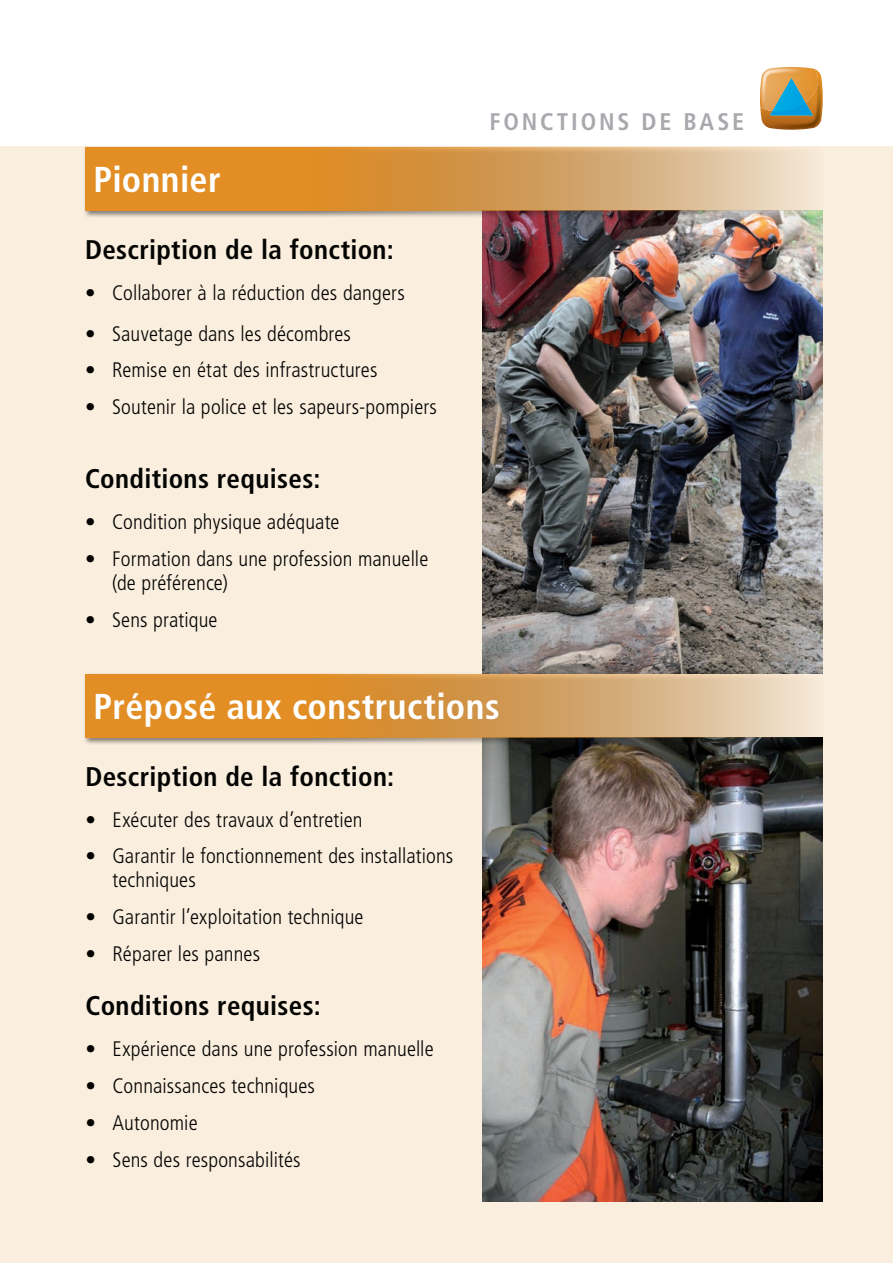
<style>
.page{position:relative;width:893px;height:1263px;background:#fff}
.page>*{position:absolute;margin:0;border:0;box-sizing:border-box;transform-origin:0 0}
.Untertitel{font:700 condensed 36px "Frutiger LT Std";letter-spacing:.01em;color:#fff}
.Untertitel-2{font:700 condensed 27px "Frutiger LT Std";letter-spacing:.015em;color:#040503}
.Rubriktitel{font:700 condensed 24px "Frutiger LT Std";letter-spacing:.12em;color:#a8a9ad}
.Untertitel-3{font:300 condensed 21px/24px "Frutiger LT Std";letter-spacing:.005em;color:#040503}
</style>
<div class="page">
<div style="left:0;top:147px;width:893px;height:1116px;background:#faeede"></div>
<img style="left:760px;top:111px;width:60px;height:19px">
<svg style="left:770px;top:111px;width:43px;height:4px"></svg>
<img style="left:760px;top:67px;width:60px;height:44px">
<img style="left:772px;top:78px;width:33px;height:33px">
<img style="left:483px;top:218px;width:340px;height:454px">
<div style="left:83px;top:145px;width:742px;height:73px;background:#231f20;opacity:.55"></div>
<svg style="left:85px;top:147px;width:738px;height:63px;background:#dca258"></svg>
<img style="left:483px;top:745px;width:340px;height:456px">
<div style="left:83px;top:672px;width:742px;height:73px;background:#231f20;opacity:.55"></div>
<svg style="left:85px;top:674px;width:738px;height:64px;background:#dba158"></svg>
<p class="Untertitel" style="left:94px;top:158px;width:129px">Pionnier</p>
<p class="Untertitel-2" style="left:85px;top:233px;width:310px">Description de la fonction:</p>
<p class="Untertitel-3" style="left:85px;top:281px;width:321px">• Collaborer à la réduction des dangers</p>
<p class="Untertitel-3" style="left:85px;top:322px;width:267px">• Sauvetage dans les décombres</p>
<p class="Untertitel-3" style="left:85px;top:358px;width:294px">• Remise en état des infrastructures</p>
<p class="Untertitel-3" style="left:85px;top:395px;width:353px">• Soutenir la police et les sapeurs-pompiers</p>
<p class="Untertitel-2" style="left:85px;top:463px;width:237px">Conditions requises:</p>
<p class="Untertitel-3" style="left:85px;top:510px;width:256px">• Condition physique adéquate</p>
<p class="Untertitel-3" style="left:112px;top:547px;width:318px;text-indent:-27px">• Formation dans une profession manuelle (de préférence)</p>
<p class="Untertitel-3" style="left:85px;top:608px;width:134px">• Sens pratique</p>
<p class="Rubriktitel" style="left:489px;top:107px;width:256px">FONCTIONS DE BASE</p>
<p class="Untertitel" style="left:94px;top:685px;width:408px">Préposé aux constructions</p>
<p class="Untertitel-2" style="left:85px;top:760px;width:310px">Description de la fonction:</p>
<p class="Untertitel-3" style="left:85px;top:808px;width:279px">• Exécuter des travaux d’entretien</p>
<p class="Untertitel-3" style="left:112px;top:844px;width:342px;text-indent:-27px">• Garantir le fonctionnement des installations techniques</p>
<p class="Untertitel-3" style="left:85px;top:905px;width:280px">• Garantir l’exploitation technique</p>
<p class="Untertitel-3" style="left:85px;top:942px;width:176px">• Réparer les pannes</p>
<p class="Untertitel-2" style="left:85px;top:990px;width:237px">Conditions requises:</p>
<p class="Untertitel-3" style="left:85px;top:1037px;width:350px">• Expérience dans une profession manuelle</p>
<p class="Untertitel-3" style="left:85px;top:1074px;width:231px">• Connaissances techniques</p>
<p class="Untertitel-3" style="left:85px;top:1111px;width:114px">• Autonomie</p>
<p class="Untertitel-3" style="left:85px;top:1147px;width:217px">• Sens des responsabilités</p>
</div>
